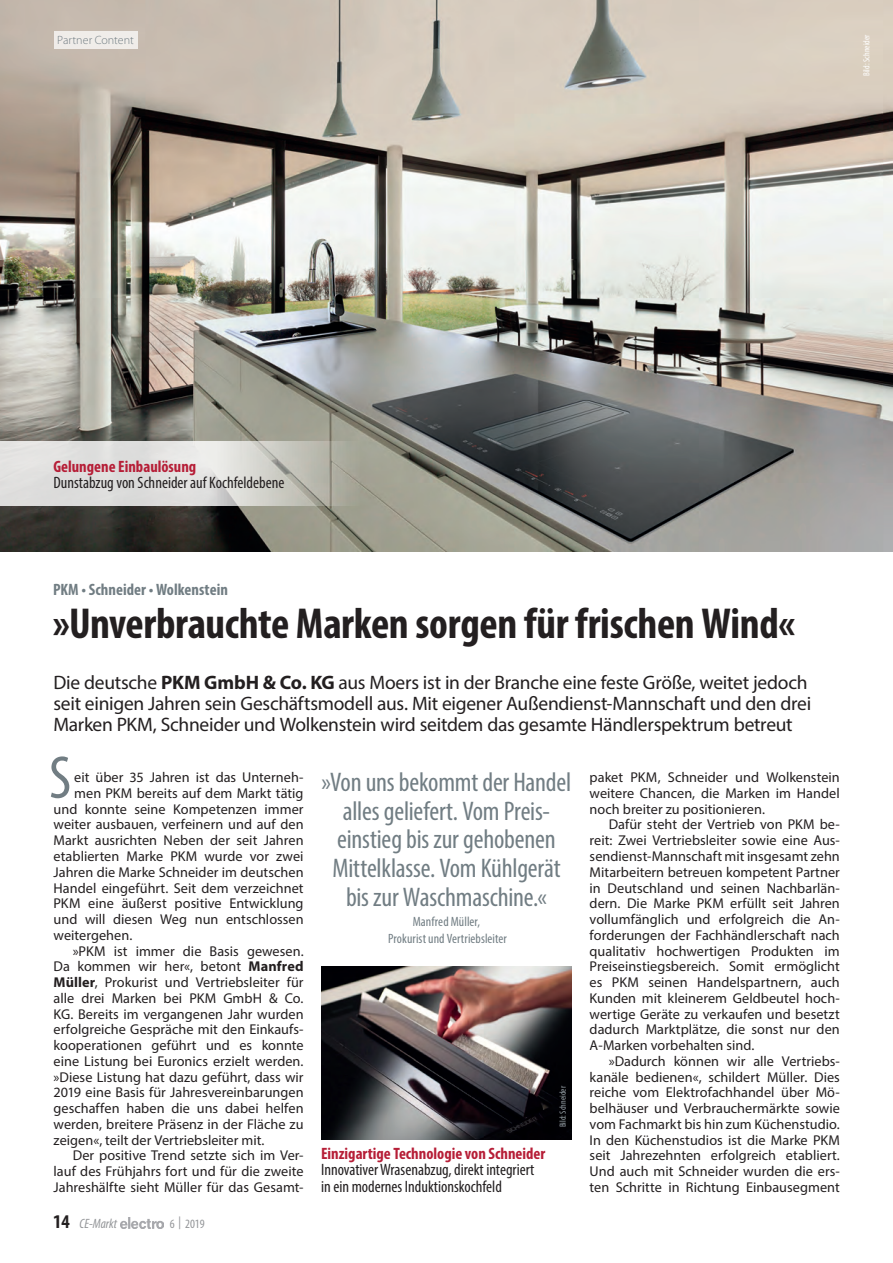
<style>
.page{position:relative;width:893px;height:1263px;background:#fff}
.page>*{position:absolute;margin:0;border:0;box-sizing:border-box;transform-origin:0 0}
.t1{font:condensed 61.05px "Myriad Pro";color:#717d83}
.t2{font:700 condensed 43.5px "Myriad Pro";letter-spacing:-.005em;color:#231f20}
.t3{font:condensed 27px/28.5px "Myriad Pro";letter-spacing:-.01em;color:#717d83;text-align:center}
.t4{font:19.5px/21px "Myriad Pro";letter-spacing:-.015em;color:#231f20}
.t5{font:condensed 16.5px/16.5px "Myriad Pro";color:#231f20}
.t6{font:700 condensed 16.5px "Myriad Pro";color:#b61e37}
.t7{font:700 condensed 16.5px "Myriad Pro";letter-spacing:.005em;color:#717d83}
.t8{font:14.25px/15.8px "Myriad Pro";letter-spacing:.005em;color:#231f20;text-align:justify}
.t9{font:condensed 13.5px/16.5px "Myriad Pro";letter-spacing:.005em;color:#717d83;text-align:center}
.t10{font:italic condensed 13.5px "Myriad Pro";color:#939598}
.t11{font:condensed 12.75px "Myriad Pro";color:#939598}
.t12{font:300 12px "Myriad Pro";color:#717d83}
.t13{font:condensed 9px "Myriad Pro";color:#fff}
.t14{font:condensed 9px "Myriad Pro";color:#97a1a7}
.s1{font-weight:700}
.s2{font-weight:700;font-style:normal;font-size:19.5px;color:#231f20}
</style>
<div class="page">
<img style="left:0;top:0;width:893px;height:551px">
<img style="left:121px;top:1217px;width:43px;height:11px">
<img style="left:321px;top:966px;width:250px;height:174px">
<div style="left:54px;top:31px;width:84px;height:18px;background:#f0ede9"></div>
<svg style="left:0;top:441px;width:360px;height:65px;fill:#dddddb"></svg>
<p class="t12" style="left:57px;top:33px;width:78px">Partner Content</p>
<p class="t13" style="left:861px;top:76px;width:43px;rotate:-90deg">Bild: Schneider</p>
<p class="t6" style="left:53px;top:456px;width:144px">Gelungene Einbaulösung</p>
<p class="t5" style="left:53px;top:474px;width:232px">Dunstabzug von Schneider auf Kochfeldebene</p>
<p class="t7" style="left:53px;top:579px;width:176px">PKM • Schneider • Wolkenstein</p>
<h2 class="t2" style="left:53px;top:596px;width:743px">»Unverbrauchte Marken sorgen für frischen Wind«</h2>
<p class="t4" style="left:53px;top:671px;width:759px">Die deutsche <span class="s1">PKM GmbH &amp; Co. KG</span> aus Moers ist in der Branche eine feste Größe, weitet jedoch seit einigen Jahren sein Geschäftsmodell aus. Mit eigener Außendienst-Mannschaft und den drei<br>Marken PKM, Schneider und Wolkenstein wird seitdem das gesamte Händlerspektrum betreut</p>
<h1 class="t1" style="left:49px;top:741px;width:24px">S</h1>
<p class="t8" style="left:590px;top:769px;width:252px">paket PKM, Schneider und Wolkenstein weitere Chancen, die Marken im Handel noch breiter zu positionieren.</p>
<p class="t8" style="left:590px;top:816px;width:252px;text-indent:19px">Dafür steht der Vertrieb von PKM be&shy;reit: Zwei Vertriebsleiter sowie eine Aus&shy;sendienst-Mannschaft mit insgesamt zehn Mitarbeitern betreuen kompetent Partner in Deutschland und seinen Nachbarlän&shy;dern. Die Marke PKM erfüllt seit Jahren vollumfänglich und erfolgreich die An&shy;forderungen der Fachhändlerschaft nach qualitativ hochwertigen Produkten im Preiseinstiegsbereich. Somit ermöglicht es PKM seinen Handelspartnern, auch Kunden mit kleinerem Geldbeutel hoch&shy;wertige Geräte zu verkaufen und besetzt dadurch Marktplätze, die sonst nur den A-Marken vorbehalten sind.</p>
<p class="t8" style="left:590px;top:1053px;width:252px;text-indent:19px">»Dadurch können wir alle Vertriebs&shy;kanäle bedienen«, schildert Müller. Dies reiche vom Elektrofachhandel über Mö&shy;belhäuser und Verbrauchermärkte sowie vom Fachmarkt bis hin zum Küchenstudio.<br>In den Küchenstudios ist die Marke PKM seit Jahrezehnten erfolgreich etabliert.<br>Und auch mit Schneider wurden die ers&shy;ten Schritte in Richtung Einbausegment</p>
<p class="t8" style="left:74px;top:769px;width:231px">eit über 35 Jahren ist das Unterneh-</p>
<p class="t8" style="left:74px;top:785px;width:231px">men PKM bereits auf dem Markt tätig</p>
<p class="t8" style="left:54px;top:801px;width:252px">und konnte seine Kompetenzen immer</p>
<p class="t8" style="left:54px;top:816px;width:252px">weiter ausbauen, verfeinern und auf den</p>
<p class="t8" style="left:54px;top:832px;width:251px">Markt ausrichten Neben der seit Jahren</p>
<p class="t8" style="left:54px;top:848px;width:252px">etablierten Marke PKM wurde vor zwei</p>
<p class="t8" style="left:54px;top:864px;width:252px">Jahren die Marke Schneider im deutschen</p>
<p class="t8" style="left:54px;top:880px;width:252px">Handel eingeführt. Seit dem verzeichnet</p>
<p class="t8" style="left:54px;top:895px;width:251px">PKM eine äußerst positive Entwicklung</p>
<p class="t8" style="left:54px;top:911px;width:252px">und will diesen Weg nun entschlossen</p>
<p class="t8" style="left:54px;top:927px;width:80px">weitergehen.</p>
<p class="t8" style="left:73px;top:943px;width:232px">»PKM ist immer die Basis gewesen.</p>
<p class="t8" style="left:54px;top:958px;width:252px">Da kommen wir her«, betont <span class="s1">Manfred</span></p>
<p class="t8" style="left:54px;top:974px;width:251px"><span class="s1">Müller</span>, Prokurist und Vertriebsleiter für</p>
<p class="t8" style="left:54px;top:990px;width:251px">alle drei Marken bei PKM GmbH &amp; Co.</p>
<p class="t8" style="left:54px;top:1006px;width:251px">KG. Bereits im vergangenen Jahr wurden</p>
<p class="t8" style="left:54px;top:1021px;width:252px">erfolgreiche Gespräche mit den Einkaufs-</p>
<p class="t8" style="left:54px;top:1037px;width:252px">kooperationen geführt und es konnte</p>
<p class="t8" style="left:54px;top:1053px;width:251px">eine Listung bei Euronics erzielt werden.</p>
<p class="t8" style="left:54px;top:1069px;width:251px">»Diese Listung hat dazu geführt, dass wir</p>
<p class="t8" style="left:54px;top:1084px;width:252px">2019 eine Basis für Jahresvereinbarungen</p>
<p class="t8" style="left:54px;top:1100px;width:252px">geschaffen haben die uns dabei helfen</p>
<p class="t8" style="left:54px;top:1116px;width:252px">werden, breitere Präsenz in der Fläche zu</p>
<p class="t8" style="left:54px;top:1132px;width:212px">zeigen«, teilt der Vertriebsleiter mit.</p>
<p class="t8" style="left:73px;top:1147px;width:232px">Der positive Trend setzte sich im Ver-</p>
<p class="t8" style="left:54px;top:1163px;width:251px">lauf des Frühjahrs fort und für die zweite</p>
<p class="t8" style="left:54px;top:1179px;width:252px">Jahreshälfte sieht Müller für das Gesamt-</p>
<h3 class="t3" style="left:322px;top:768px;width:251px">»Von uns bekommt der Handel alles geliefert. Vom Preis&shy;einstieg bis zur gehobenen<br>Mittelklasse. Vom Kühlgerät bis zur Waschmaschine.«</h3>
<p class="t9" style="left:388px;top:913px;width:120px">Manfred Müller,<br>Prokurist und Vertriebsleiter</p>
<p class="t14" style="left:558px;top:1127px;width:43px;rotate:-90deg">Bild: Schneider</p>
<p class="t6" style="left:321px;top:1143px;width:226px">Einzigartige Technologie von Schneider</p>
<p class="t5" style="left:321px;top:1161px;width:215px">Innovativer Wrasenabzug, direkt integriert in ein modernes Induktionskochfeld</p>
<p class="t10" style="left:53px;top:1215px;width:65px"><span class="s2">14</span> CE-Markt</p>
<p class="t11" style="left:170px;top:1216px;width:37px">6 | 2019</p>
</div>
